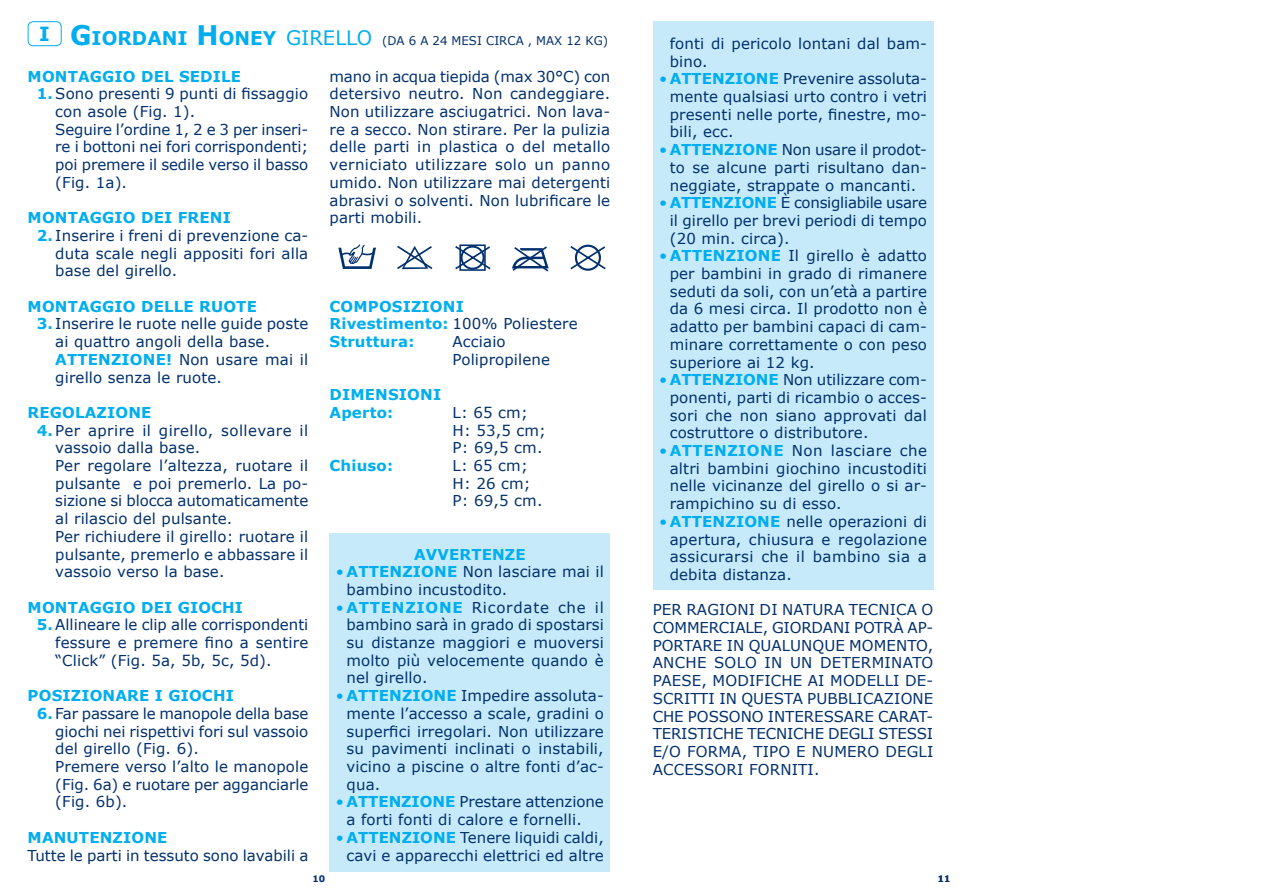
<style>
.page{position:relative;width:1263px;height:893px;background:#fff}
.page>*{position:absolute;margin:0;border:0;box-sizing:border-box;transform-origin:0 0}
.t1{font:19.95px "Verdana";color:#00aeef}
.t2{font:700 18.9px "Verdana";color:#00aeef}
.t3{font:15px/17.7px "Verdana";letter-spacing:.01em;color:#00306d;text-align:justify}
.t4{font:700 15px/17.7px "Verdana";letter-spacing:.01em;color:#00aeef}
.t5{font:700 15px "Verdana";letter-spacing:.01em;color:#00aeef}
.t6{font:15px "Verdana";letter-spacing:-.01em;color:#00306d}
.t7{font:12px "Verdana";color:#00306d}
.t8{font:9px "Verdana";color:#00306d}
.t9{font:700 9px "Verdana";color:#00306d}
.s1{font-size:27px}
.s2{font-weight:700;font-size:18.9px}
.s3{font-weight:700;color:#00aeef}
.s4{font-weight:400;color:#00306d}
.s5{color:#00aeef}
</style>
<div class="page">
<div style="left:330px;top:533px;width:280px;height:339px;background:#c6eafa"></div>
<div style="left:28px;top:21px;width:34px;height:25px;border:1px solid #00aeef;border-radius:5px"></div>
<svg style="left:511px;top:246px;width:38px;height:26px"></svg>
<svg style="left:570px;top:244px;width:36px;height:27px"></svg>
<svg style="left:455px;top:244px;width:36px;height:27px"></svg>
<svg style="left:338px;top:244px;width:38px;height:25px"></svg>
<svg style="left:397px;top:246px;width:35px;height:23px"></svg>
<div style="left:653px;top:21px;width:280px;height:569px;background:#c6eafa"></div>
<p class="t2" style="left:39px;top:25px;width:67px"><sup>I</sup> <span class="s1">G</span>IORDANI</p>
<p class="t2" style="left:197px;top:25px;width:38px"><span class="s1">H</span>ONE</p>
<h1 class="t1" style="left:263px;top:24px;width:37px"><span class="s2">Y</span> GIRELLO</h1>
<p class="t7" style="left:382px;top:33px;width:227px">(DA 6 A 24 MESI CIRCA , MAX 12 KG)</p>
<p class="t5" style="left:28px;top:66px;width:215px">MONTAGGIO DEL SEDILE</p>
<p class="t3" style="left:37px;top:85px;width:273px"><span class="s3">1.</span>Sono presenti 9 punti di fissaggio</p>
<p class="t3" style="left:55px;top:103px;width:142px">con asole (Fig. 1).</p>
<p class="t6" style="left:55px;top:119px;width:255px">Seguire l’ordine 1, 2 e 3 per inseri-</p>
<p class="t3" style="left:55px;top:138px;width:255px">re i bottoni nei fori corrispondenti;</p>
<p class="t3" style="left:55px;top:156px;width:255px">poi premere il sedile verso il basso</p>
<p class="t3" style="left:55px;top:173px;width:73px">(Fig. 1a).</p>
<p class="t5" style="left:28px;top:207px;width:205px">MONTAGGIO DEI FRENI</p>
<p class="t3" style="left:55px;top:226px;width:255px;text-indent:-19px"><span class="s3">2.</span> Inserire i freni di prevenzione ca&shy;duta scale negli appositi fori alla base del girello.</p>
<p class="t5" style="left:28px;top:296px;width:231px">MONTAGGIO DELLE RUOTE</p>
<p class="t3" style="left:55px;top:315px;width:255px;text-align:left;text-indent:-19px"><span class="s3">3.</span> Inserire le ruote nelle guide poste ai quattro angoli della base.<br><span class="s3">ATTENZIONE!</span> Non usare mai il girello senza le ruote.</p>
<p class="t5" style="left:28px;top:402px;width:125px">REGOLAZIONE</p>
<p class="t3" style="left:55px;top:421px;width:255px;text-align:left;text-indent:-19px"><span class="s3">4.</span> Per aprire il girello, sollevare il vassoio dalla base.<br>Per regolare l’altezza, ruotare il pulsante e poi premerlo. La po&shy;sizione si blocca automaticamente al rilascio del pulsante.<br>Per richiudere il girello: ruotare il pulsante, premerlo e abbassare il vassoio verso la base.</p>
<p class="t5" style="left:28px;top:597px;width:217px">MONTAGGIO DEI GIOCHI</p>
<p class="t3" style="left:37px;top:616px;width:273px"><span class="s3">5.</span>Allineare le clip alle corrispondenti</p>
<p class="t3" style="left:55px;top:634px;width:255px">fessure e premere fino a sentire</p>
<p class="t3" style="left:55px;top:651px;width:218px">“Click” (Fig. 5a, 5b, 5c, 5d).</p>
<p class="t4" style="left:28px;top:687px;width:208px">POSIZIONARE I GIOCHI</p>
<p class="t3" style="left:55px;top:704px;width:255px;text-align:left;text-indent:-19px"><span class="s3">6.</span> Far passare le manopole della base giochi nei rispettivi fori sul vassoio del girello (Fig. 6).<br>Premere verso l’alto le manopole (Fig. 6a) e ruotare per agganciarle (Fig. 6b).</p>
<p class="t4" style="left:28px;top:828px;width:141px">MANUTENZIONE</p>
<p class="t3" style="left:28px;top:846px;width:282px">Tutte le parti in tessuto sono lavabili a</p>
<p class="t3" style="left:330px;top:67px;width:282px">mano in acqua tiepida (max 30°C) con detersivo neutro. Non candeggiare.<br>Non utilizzare asciugatrici. Non lava&shy;re a secco. Non stirare. Per la pulizia delle parti in plastica o del metallo verniciato utilizzare solo un panno umido. Non utilizzare mai detergenti abrasivi o solventi. Non lubrificare le parti mobili.</p>
<p class="t4" style="left:330px;top:297px;width:250px">COMPOSIZIONI<br>Rivestimento: <span class="s4">100% Poliestere<br></span>Struttura:</p>
<p class="t3" style="left:453px;top:333px;width:99px">Acciaio<br>Polipropilene</p>
<p class="t4" style="left:330px;top:386px;width:113px">DIMENSIONI<br>Aperto:</p>
<p class="t3" style="left:453px;top:403px;width:95px;text-align:left">L: 65 cm;<br>H: 53,5 cm;<br>P: 69,5 cm.</p>
<p class="t4" style="left:330px;top:456px;width:65px">Chiuso:</p>
<p class="t3" style="left:453px;top:457px;width:91px;text-align:left">L: 65 cm;<br>H: 26 cm;<br>P: 69,5 cm.</p>
<p class="t4" style="left:414px;top:545px;width:113px">AVVERTENZE</p>
<p class="t3" style="left:347px;top:563px;width:259px;text-indent:-11px"><span class="s5">•</span> <span class="s3">ATTENZIONE</span> Non lasciare mai il bambino incustodito.</p>
<p class="t3" style="left:347px;top:598px;width:259px;text-indent:-11px"><span class="s5">•</span> <span class="s3">ATTENZIONE</span> Ricordate che il bambino sarà in grado di spostarsi su distanze maggiori e muoversi molto più velocemente quando è nel girello.</p>
<p class="t3" style="left:347px;top:687px;width:259px;text-indent:-11px"><span class="s5">•</span> <span class="s3">ATTENZIONE</span> Impedire assoluta&shy;mente l’accesso a scale, gradini o superfici irregolari. Non utilizzare su pavimenti inclinati o instabili, vicino a piscine o altre fonti d’ac&shy;qua.</p>
<p class="t3" style="left:347px;top:793px;width:259px;text-indent:-11px"><span class="s5">•</span> <span class="s3">ATTENZIONE</span> Prestare attenzione a forti fonti di calore e fornelli.</p>
<p class="t3" style="left:336px;top:828px;width:269px;text-align:right"><span class="s5">•</span> <span class="s3">ATTENZIONE</span> Tenere liquidi caldi, cavi e apparecchi elettrici ed altre</p>
<p class="t9" style="left:312px;top:873px;width:14px">10</p>
<p class="t3" style="left:670px;top:34px;width:259px">fonti di pericolo lontani dal bam&shy;bino.</p>
<p class="t3" style="left:670px;top:70px;width:259px;text-indent:-11px"><span class="s5">•</span> <span class="s3">ATTENZIONE</span> Prevenire assoluta&shy;mente qualsiasi urto contro i vetri presenti nelle porte, finestre, mo&shy;bili, ecc.</p>
<p class="t3" style="left:670px;top:141px;width:259px;text-indent:-11px"><span class="s5">•</span> <span class="s3">ATTENZIONE</span> Non usare il prodot&shy;to se alcune parti risultano dan&shy;neggiate, strappate o mancanti.</p>
<p class="t3" style="left:670px;top:194px;width:259px;text-indent:-11px"><span class="s5">•</span> <span class="s3">ATTENZIONE</span> È consigliabile usare il girello per brevi periodi di tempo (20 min. circa).</p>
<p class="t3" style="left:670px;top:247px;width:259px;text-indent:-11px"><span class="s5">•</span> <span class="s3">ATTENZIONE</span> Il girello è adatto per bambini in grado di rimanere seduti da soli, con un’età a partire da 6 mesi circa. Il prodotto non è adatto per bambini capaci di cam&shy;minare correttamente o con peso superiore ai 12 kg.</p>
<p class="t3" style="left:670px;top:371px;width:259px;text-indent:-11px"><span class="s5">•</span> <span class="s3">ATTENZIONE</span> Non utilizzare com&shy;ponenti, parti di ricambio o acces&shy;sori che non siano approvati dal costruttore o distributore.</p>
<p class="t3" style="left:670px;top:442px;width:259px;text-indent:-11px"><span class="s5">•</span> <span class="s3">ATTENZIONE</span> Non lasciare che altri bambini giochino incustoditi nelle vicinanze del girello o si ar&shy;rampichino su di esso.</p>
<p class="t3" style="left:670px;top:512px;width:259px;text-indent:-11px"><span class="s5">•</span> <span class="s3">ATTENZIONE</span> nelle operazioni di apertura, chiusura e regolazione assicurarsi che il bambino sia a debita distanza.</p>
<p class="t3" style="left:653px;top:601px;width:282px">PER RAGIONI DI NATURA TECNICA O COMMERCIALE, GIORDANI POTRÀ AP-PORTARE IN QUALUNQUE MOMENTO, ANCHE SOLO IN UN DETERMINATO PAESE, MODIFICHE AI MODELLI DE-SCRITTI IN QUESTA PUBBLICAZIONE CHE POSSONO INTERESSARE CARAT-TERISTICHE TECNICHE DEGLI STESSI E/O FORMA, TIPO E NUMERO DEGLI ACCESSORI FORNITI.</p>
<p class="t8" style="left:938px;top:873px;width:13px">11</p>
</div>
